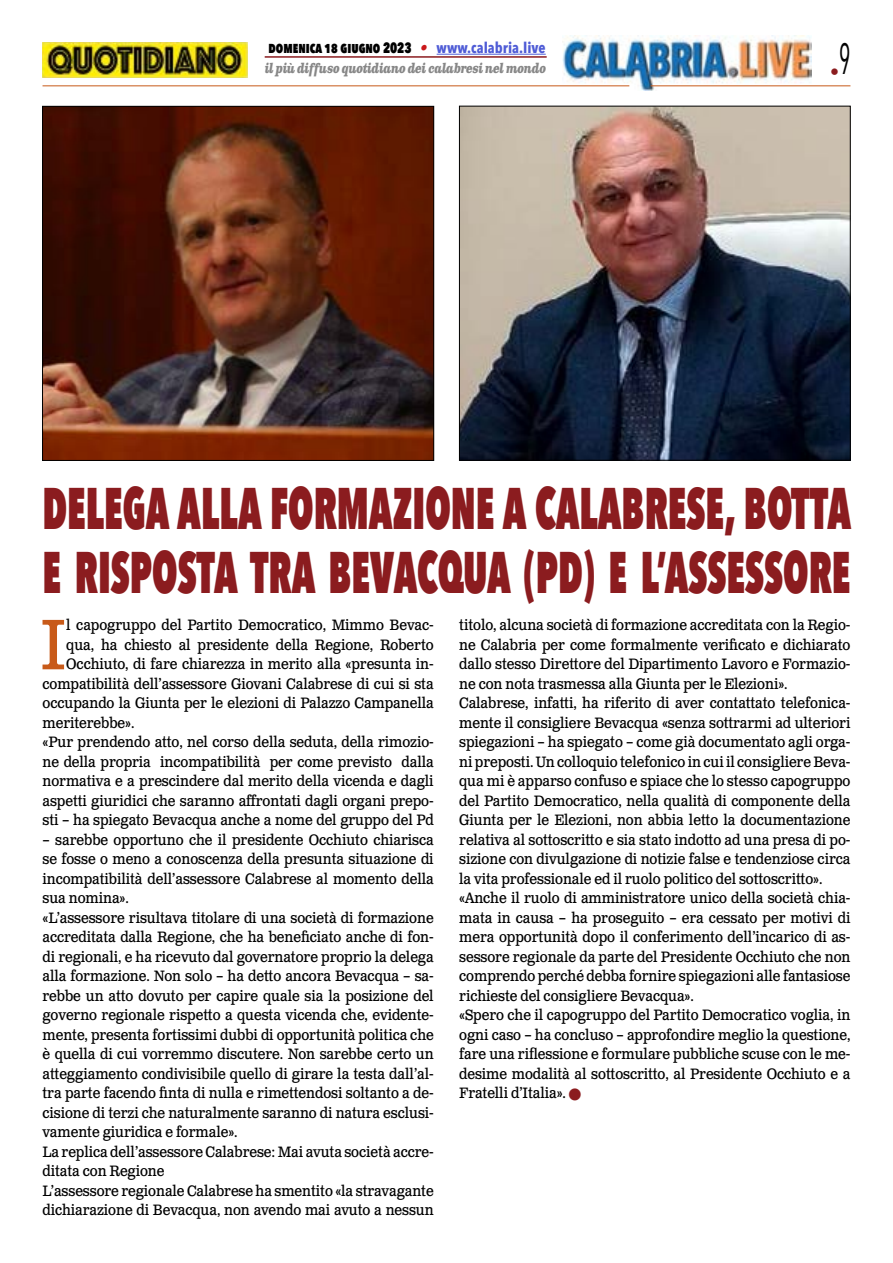
<style>
.page{position:relative;width:893px;height:1263px;background:#fff}
.page>*{position:absolute;margin:0;border:0;box-sizing:border-box;transform-origin:0 0}
.t1{font:71.25px "Clarendon Text Pro";color:#c85a19;scale:.9 1}
.t2{font:800 58.5px/64.5px "Avenir Next Condensed";color:#8b1c1f;scale:.68 1}
.t3{font:18px "Avenir Next Condensed";color:#8b1c1f}
.t4{font:15px/19.5px "Clarendon Text Pro";letter-spacing:-.005em;color:#000;scale:.9 1}
.t5{font:800 15px "Avenir Next Condensed";color:#000;scale:.85 1}
.t6{font:italic 700 13.5px "Clarendon Text Pro";letter-spacing:-.05em;color:#878787;scale:.79 1}
.s1{font-family:"Clarendon Text Pro";font-weight:700;font-style:italic;color:#ca181a}
.s2{font-weight:700;color:#4f5cd6}
.s3{color:#8b1c1f}
</style>
<div class="page">
<img style="left:563px;top:36px;width:248px;height:54px">
<hr style="left:43px;top:85px;width:586px;height:1px;background:#c85a19">
<hr style="left:651px;top:85px;width:199px;height:1px;background:#c85a19">
<hr style="left:437px;top:54px;width:109px;height:1px;background:#4f5cd6">
<hr style="left:265px;top:56px;width:282px;height:2px;background:#8b1c1f">
<img style="left:43px;top:43px;width:204px;height:34px">
<img style="left:44px;top:108px;width:388px;height:351px">
<div style="left:42px;top:106px;width:392px;height:355px;border:1px solid #000"></div>
<img style="left:461px;top:108px;width:387px;height:350px">
<div style="left:459px;top:106px;width:391px;height:354px;border:1px solid #000"></div>
<p class="t5" style="left:269px;top:38px;width:328px">domenica 18 giugno 2023 <span class="s1">•</span> <span class="s2">www.calabria.live</span></p>
<p class="t6" style="left:265px;top:60px;width:358px">il più diffuso quotidiano dei calabresi nel mondo</p>
<p class="t3" style="left:830px;top:57px;width:22px">•<sup>9</sup></p>
<h2 class="t2" style="left:43px;top:475px;width:1191px">DELEGA ALLA FORMAZIONE A CALABRESE, BOTTA<br>E RISPOSTA TRA BEVACQUA (PD) E L’ASSESSORE</h2>
<h1 class="t1" style="left:40px;top:601px;width:31px">I</h1>
<p class="t4" style="left:66px;top:616px;width:410px">l capogruppo del Partito Democratico, Mimmo Bevac-</p>
<p class="t4" style="left:66px;top:635px;width:410px">qua, ha chiesto al presidente della Regione, Roberto</p>
<p class="t4" style="left:66px;top:655px;width:410px">Occhiuto, di fare chiarezza in merito alla «presunta in-</p>
<p class="t4" style="left:43px;top:674px;width:436px">compatibilità dell’assessore Giovani Calabrese di cui si sta</p>
<p class="t4" style="left:43px;top:694px;width:436px">occupando la Giunta per le elezioni di Palazzo Campanella</p>
<p class="t4" style="left:43px;top:713px;width:104px">meriterebbe».</p>
<p class="t4" style="left:43px;top:733px;width:436px">«Pur prendendo atto, nel corso della seduta, della rimozio-</p>
<p class="t4" style="left:43px;top:752px;width:436px">ne della propria incompatibilità per come previsto dalla</p>
<p class="t4" style="left:43px;top:772px;width:436px">normativa e a prescindere dal merito della vicenda e dagli</p>
<p class="t4" style="left:43px;top:791px;width:436px">aspetti giuridici che saranno affrontati dagli organi prepo-</p>
<p class="t4" style="left:43px;top:811px;width:436px">sti – ha spiegato Bevacqua anche a nome del gruppo del Pd</p>
<p class="t4" style="left:43px;top:830px;width:436px">– sarebbe opportuno che il presidente Occhiuto chiarisca se fosse o meno a conoscenza della presunta situazione di incompatibilità dell’assessore Calabrese al momento della sua nomina».<br>«L’assessore risultava titolare di una società di formazione accreditata dalla Regione, che ha beneficiato anche di fon&shy;di regionali, e ha ricevuto dal governatore proprio la delega alla formazione. Non solo – ha detto ancora Bevacqua – sa&shy;rebbe un atto dovuto per capire quale sia la posizione del governo regionale rispetto a questa vicenda che, evidente&shy;mente, presenta fortissimi dubbi di opportunità politica che è quella di cui vorremmo discutere. Non sarebbe certo un atteggiamento condivisibile quello di girare la testa dall’al&shy;tra parte facendo finta di nulla e rimettendosi soltanto a de&shy;cisione di terzi che naturalmente saranno di natura esclusi&shy;vamente giuridica e formale».<br>La replica dell’assessore Calabrese: Mai avuta società accre&shy;ditata con Regione<br>L’assessore regionale Calabrese ha smentito «la stravagante dichiarazione di Bevacqua, non avendo mai avuto a nessun</p>
<p class="t4" style="left:459px;top:616px;width:436px">titolo, alcuna società di formazione accreditata con la Regio&shy;ne Calabria per come formalmente verificato e dichiarato dallo stesso Direttore del Dipartimento Lavoro e Formazio&shy;ne con nota trasmessa alla Giunta per le Elezioni».<br>Calabrese, infatti, ha riferito di aver contattato telefonica&shy;mente il consigliere Bevacqua «senza sottrarmi ad ulteriori spiegazioni – ha spiegato – come già documentato agli orga&shy;ni preposti. Un colloquio telefonico in cui il consigliere Beva&shy;qua mi è apparso confuso e spiace che lo stesso capogruppo del Partito Democratico, nella qualità di componente della Giunta per le Elezioni, non abbia letto la documentazione relativa al sottoscritto e sia stato indotto ad una presa di po&shy;sizione con divulgazione di notizie false e tendenziose circa la vita professionale ed il ruolo politico del sottoscritto». «Anche il ruolo di amministratore unico della società chia&shy;mata in causa – ha proseguito – era cessato per motivi di mera opportunità dopo il conferimento dell’incarico di as&shy;sessore regionale da parte del Presidente Occhiuto che non comprendo perché debba fornire spiegazioni alle fantasiose richieste del consigliere Bevacqua».<br>«Spero che il capogruppo del Partito Democratico voglia, in ogni caso – ha concluso – approfondire meglio la questione, fare una riflessione e formulare pubbliche scuse con le me&shy;desime modalità al sottoscritto, al Presidente Occhiuto e a Fratelli d’Italia». <span class="s3">■</span></p>
</div>
